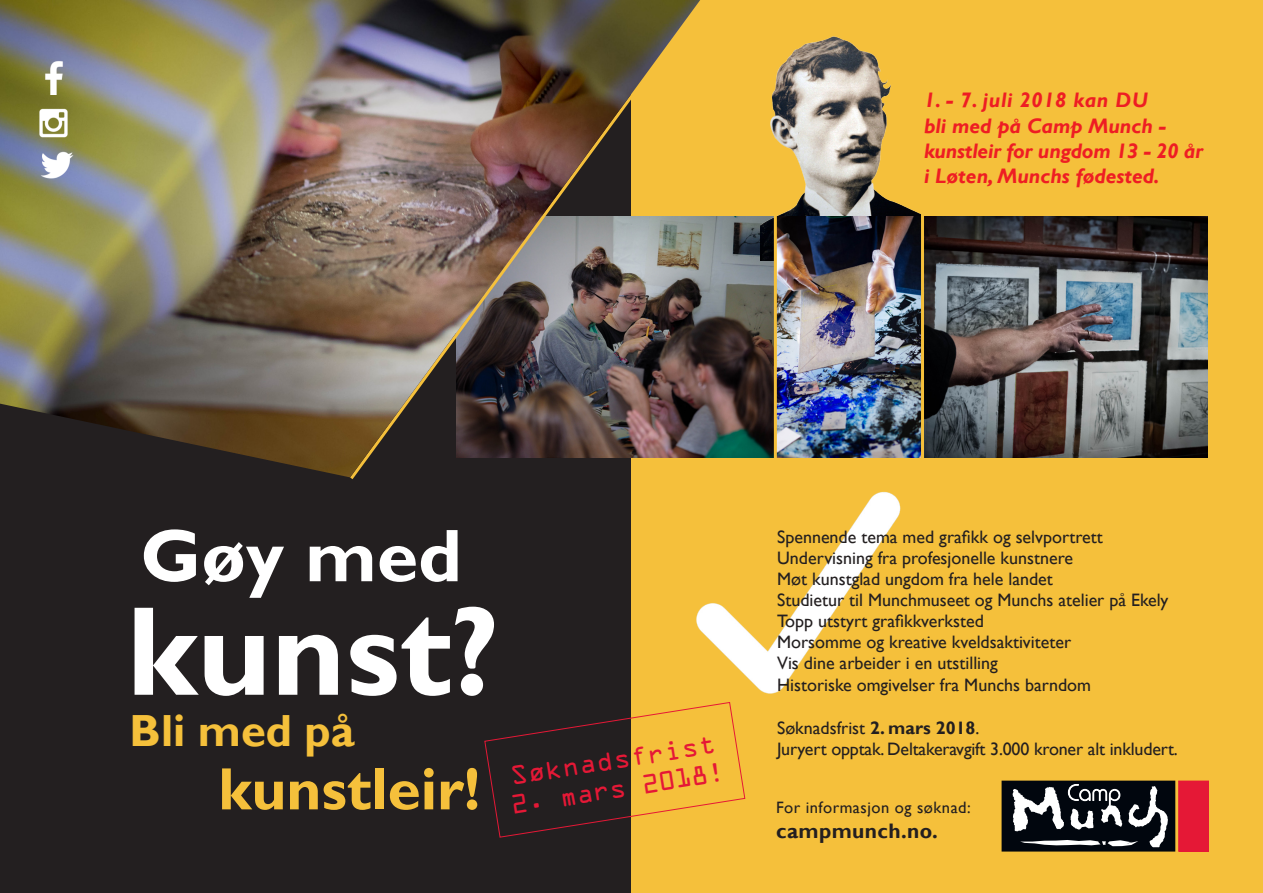
<style>
.page{position:relative;width:1263px;height:893px;background:#fff}
.page>*{position:absolute;margin:0;border:0;box-sizing:border-box;transform-origin:0 0}
.t1{font:700 127.5px "Gill Sans";color:#fff}
.t2{font:700 75px "Gill Sans";color:#fff}
.t3{font:700 60px "Gill Sans";color:#f5c03b}
.t4{font:700 45px "Gill Sans";color:#f5c03b}
.t5{font:24px "OCRA Std";color:#e51836}
.t6{font:italic 700 21px/25.2px "Gill Sans";color:#ee1d23}
.t7{font:700 21px "Gill Sans";letter-spacing:.02em;color:#231f20}
.t8{font:18px/21.1px "Gill Sans";color:#231f20}
.t9{font:16.5px "Gill Sans";letter-spacing:.03em;color:#231f20}
.s1{font-weight:700}
</style>
<div class="page">
<div style="left:0;top:0;width:631px;height:893px;background:#231f20"></div>
<div style="left:631px;top:0;width:632px;height:893px;background:#f5c03b"></div>
<img style="left:706px;top:216px;width:501px;height:241px">
<svg style="left:349px;top:216px;width:357px;height:263px"></svg>
<img style="left:760px;top:37px;width:161px;height:223px">
<div style="left:1002px;top:781px;width:173px;height:70px;background:#01060e"></div>
<div style="left:1179px;top:781px;width:29px;height:70px;background:#e51836"></div>
<div style="left:1178px;top:781px;width:31px;height:70px;border:1px solid #e51836"></div>
<svg style="left:1012px;top:784px;width:156px;height:63px"></svg>
<svg style="left:484px;top:719px;width:261px;height:118px"></svg>
<hr style="left:921px;top:211px;width:3px;height:249px;background:#f5c03b">
<img style="left:617px;top:491px;width:284px;height:287px">
<img style="left:0;top:0;width:700px;height:477px">
<img style="left:30px;top:56px;width:39px;height:38px">
<img style="left:32px;top:108px;width:43px;height:31px">
<img style="left:38px;top:146px;width:37px;height:37px">
<hr style="left:774px;top:211px;width:3px;height:247px;background:#f5c03b">
<p class="t6" style="left:924px;top:88px;width:280px">1. - 7. juli 2018 kan DU<br>bli med på Camp Munch - kunstleir for ungdom 13 - 20 år i Løten, Munchs fødested.</p>
<p class="t2" style="left:140px;top:511px;width:323px">Gøy med</p>
<p class="t1" style="left:127px;top:575px;width:375px">kunst?</p>
<p class="t4" style="left:130px;top:703px;width:227px">Bli med på</p>
<p class="t3" style="left:218px;top:753px;width:263px">kunstleir!</p>
<p class="t5" style="left:509px;top:766px;width:209px;rotate:-9deg">Søknadsfrist</p>
<p class="t5" style="left:509px;top:795px;width:217px;rotate:-9deg">2. mars 2018!</p>
<p class="t8" style="left:777px;top:527px;width:393px">Spennende tema med grafikk og selvportrett Undervisning fra profesjonelle kunstnere<br>Møt kunstglad ungdom fra hele landet<br>Studietur til Munchmuseet og Munchs atelier på Ekely Topp utstyrt grafikkverksted<br>Morsomme og kreative kveldsaktiviteter<br>Vis dine arbeider i en utstilling<br>Historiske omgivelser fra Munchs barndom</p>
<p class="t8" style="left:777px;top:717px;width:204px">Søknadsfrist <span class="s1">2. mars 2018</span>.</p>
<p class="t8" style="left:777px;top:739px;width:402px">Juryert opptak. Deltakeravgift 3.000 kroner alt inkludert.</p>
<p class="t9" style="left:776px;top:798px;width:196px">For informasjon og søknad:</p>
<p class="t7" style="left:776px;top:818px;width:163px">campmunch.no.</p>
</div>
